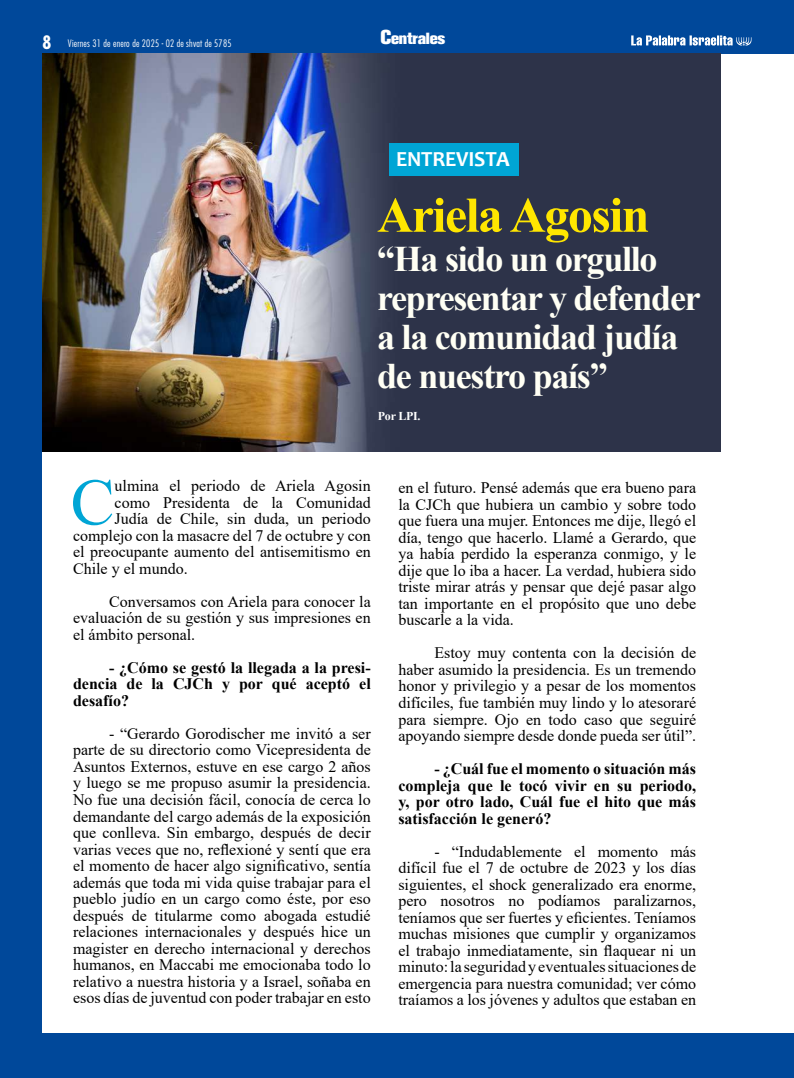
<style>
.page{position:relative;width:794px;height:1078px;background:#fff}
.page>*{position:absolute;margin:0;border:0;box-sizing:border-box;transform-origin:0 0}
.t1{font:65.8px "Times New Roman";color:#00a5d5}
.t2{font:700 50px "Times New Roman";letter-spacing:-.03em;color:#ffe600}
.t3{font:700 36px/39px "Times New Roman";letter-spacing:-.035em;color:#fffff4}
.t4{font:700 21.6px "Candara";letter-spacing:-.01em;color:#fff}
.t5{font:16px/16.5px "Times New Roman";color:#000;text-align:justify}
.t6{font:700 16px/16.5px "Times New Roman";color:#000;text-align:justify}
.t7{font:16px "Akzidenz Grotesk BQ X Bold Alt";letter-spacing:-.01em;color:#fff}
.t8{font:700 12px "Times New Roman";letter-spacing:-.02em;color:#fff}
.t9{font:300 condensed 10px "Futura Std";letter-spacing:.02em;color:#fff}
.s1{font-weight:700;font-size:18px}
.s2{font-size:20px}
</style>
<div class="page">
<div style="left:0;top:0;width:794px;height:1077px;background:#00489a"></div>
<div style="left:43px;top:54px;width:751px;height:978px;background:#fff"></div>
<img style="left:43px;top:53px;width:677px;height:398px">
<div style="left:389px;top:143px;width:130px;height:32px;background:#00a5d5"></div>
<svg style="left:631px;top:35px;width:120px;height:11px"></svg>
<p class="t9" style="left:43px;top:38px;width:190px"><span class="s1">8</span> Viernes 31 de enero de 2025 - 02 de shvat de 5785</p>
<p class="t7" style="left:380px;top:29px;width:66px"><span class="s2">C</span>entrales</p>
<h3 class="t4" style="left:396px;top:145px;width:115px">ENTREVISTA</h3>
<h2 class="t2" style="left:377px;top:179px;width:274px">Ariela Agosin</h2>
<h3 class="t3" style="left:377px;top:238px;width:325px">“Ha sido un orgullo representar y defender a la comunidad judía de nuestro país”</h3>
<p class="t8" style="left:378px;top:407px;width:44px">Por LPI.</p>
<h1 class="t1" style="left:71px;top:455px;width:45px">C</h1>
<p class="t5" style="left:115px;top:477px;width:258px">ulmina el periodo de Ariela Agosin</p>
<p class="t5" style="left:115px;top:493px;width:258px">como Presidenta de la Comunidad</p>
<p class="t5" style="left:115px;top:510px;width:258px">Judía de Chile, sin duda, un periodo</p>
<p class="t5" style="left:73px;top:526px;width:299px">complejo con la masacre del 7 de octubre y con</p>
<p class="t5" style="left:73px;top:543px;width:299px">el preocupante aumento del antisemitismo en</p>
<p class="t5" style="left:73px;top:559px;width:116px">Chile y el mundo.</p>
<p class="t5" style="left:73px;top:592px;width:299px;text-indent:36px">Conversamos con Ariela para conocer la evaluación de su gestión y sus impresiones en el ámbito personal.</p>
<p class="t6" style="left:73px;top:658px;width:299px;text-indent:36px">- ¿Cómo se gestó la llegada a la presi&shy;dencia de la CJCh y por qué aceptó el desafío?</p>
<p class="t5" style="left:73px;top:724px;width:299px;text-indent:36px">- “Gerardo Gorodischer me invitó a ser parte de su directorio como Vicepresidenta de Asuntos Externos, estuve en ese cargo 2 años y luego se me propuso asumir la presidencia.<br>No fue una decisión fácil, conocía de cerca lo demandante del cargo además de la exposición que conlleva. Sin embargo, después de decir varias veces que no, reflexioné y sentí que era el momento de hacer algo significativo, sentía además que toda mi vida quise trabajar para el pueblo judío en un cargo como éste, por eso después de titularme como abogada estudié relaciones internacionales y después hice un magister en derecho internacional y derechos humanos, en Maccabi me emocionaba todo lo relativo a nuestra historia y a Israel, soñaba en esos días de juventud con poder trabajar en esto</p>
<p class="t5" style="left:398px;top:479px;width:299px">en el futuro. Pensé además que era bueno para la CJCh que hubiera un cambio y sobre todo que fuera una mujer. Entonces me dije, llegó el día, tengo que hacerlo. Llamé a Gerardo, que ya había perdido la esperanza conmigo, y le dije que lo iba a hacer. La verdad, hubiera sido triste mirar atrás y pensar que dejé pasar algo tan importante en el propósito que uno debe buscarle a la vida.</p>
<p class="t5" style="left:398px;top:644px;width:299px;text-indent:36px">Estoy muy contenta con la decisión de haber asumido la presidencia. Es un tremendo honor y privilegio y a pesar de los momentos difíciles, fue también muy lindo y lo atesoraré para siempre. Ojo en todo caso que seguiré apoyando siempre desde donde pueda ser útil”.</p>
<p class="t6" style="left:398px;top:759px;width:299px;text-indent:36px">- ¿Cuál fue el momento o situación más compleja que le tocó vivir en su periodo, y, por otro lado, Cuál fue el hito que más satisfacción le generó?</p>
<p class="t5" style="left:398px;top:842px;width:299px;text-indent:36px">- “Indudablemente el momento más difícil fue el 7 de octubre de 2023 y los días siguientes, el shock generalizado era enorme, pero nosotros no podíamos paralizarnos, teníamos que ser fuertes y eficientes. Teníamos muchas misiones que cumplir y organizamos el trabajo inmediatamente, sin flaquear ni un minuto: la seguridad y eventuales situaciones de emergencia para nuestra comunidad; ver cómo traíamos a los jóvenes y adultos que estaban en</p>
</div>
